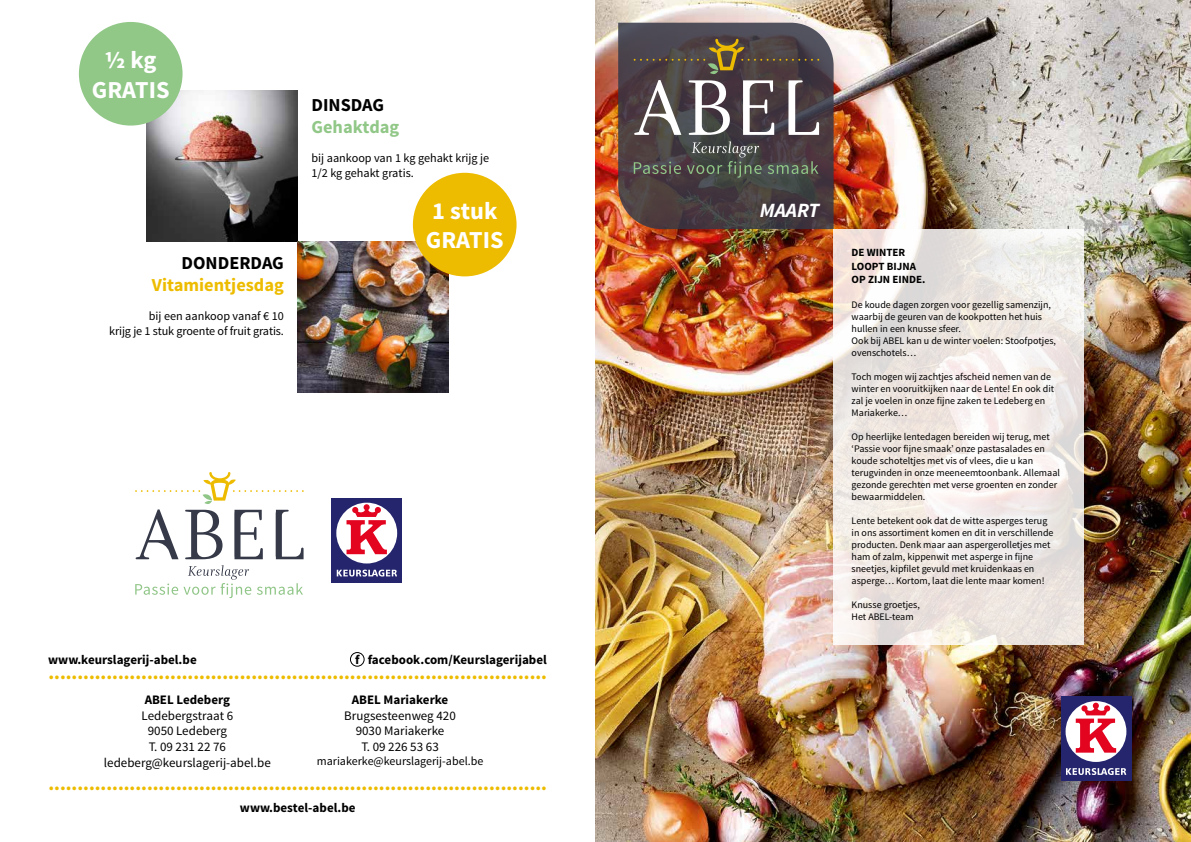
<style>
.page{position:relative;width:1191px;height:842px;background:#fff}
.page>*{position:absolute;margin:0;border:0;box-sizing:border-box;transform-origin:0 0}
.t1{font:700 24.4px/29.2px "Source Sans Pro";color:#fff;text-align:center}
.t2{font:italic 700 20.3px "Source Sans Pro";color:#fff}
.t3{font:700 18.3px "Source Sans Pro";color:#000}
.t4{font:700 18.3px "Source Sans Pro";color:#edbc00}
.t5{font:700 18.3px "Source Sans Pro";color:#91c787}
.t6{font:900 18px "Source Sans Pro";color:#edbc00}
.t7{font:13px/15.6px "Source Sans Pro";color:#000;text-align:center}
.t8{font:700 13px "Source Sans Pro";color:#000}
.t9{font:12.2px/14.6px "Source Sans Pro";color:#000}
.t10{font:12px "Source Sans Pro";color:#000}
.t11{font:700 11px/13.2px "Source Sans Pro";color:#000}
.t12{font:10px/12px "Source Sans Pro";color:#000}
</style>
<div class="page">
<img style="left:595px;top:0;width:596px;height:842px">
<svg style="left:618px;top:23px;width:215px;height:206px;background:#4e4448"></svg>
<svg style="left:634px;top:162px;width:47px;height:12px"></svg>
<svg style="left:687px;top:141px;width:74px;height:37px;background:#545953"></svg>
<svg style="left:767px;top:161px;width:51px;height:13px"></svg>
<svg style="left:633px;top:39px;width:186px;height:96px;background:#685f5e"></svg>
<div style="left:1060px;top:696px;width:71px;height:85px;background:#24256d"></div>
<div style="left:1065px;top:701px;width:61px;height:61px;background:#fff;border-radius:50%"></div>
<svg style="left:1075px;top:703px;width:41px;height:50px"></svg>
<svg style="left:1066px;top:768px;width:61px;height:7px"></svg>
<svg style="left:833px;top:229px;width:251px;height:416px"></svg>
<img style="left:147px;top:90px;width:151px;height:151px">
<img style="left:298px;top:241px;width:151px;height:151px">
<div style="left:79px;top:22px;width:103px;height:104px;background:#91c787;border-radius:50%"></div>
<div style="left:413px;top:173px;width:103px;height:103px;background:#edbc00;border-radius:50%"></div>
<svg style="left:135px;top:565px;width:116px;height:33px"></svg>
<svg style="left:257px;top:583px;width:46px;height:12px"></svg>
<svg style="left:135px;top:472px;width:169px;height:87px"></svg>
<div style="left:331px;top:497px;width:71px;height:85px;background:#24256d"></div>
<div style="left:336px;top:503px;width:61px;height:60px;background:#fff;border-radius:50%"></div>
<svg style="left:346px;top:504px;width:41px;height:50px"></svg>
<svg style="left:337px;top:570px;width:60px;height:7px"></svg>
<div style="left:350px;top:652px;width:14px;height:15px;border:1px solid #000;border-radius:50%"></div>
<h1 class="t1" style="left:92px;top:46px;width:79px">½ kg<br>GRATIS</h1>
<h3 class="t3" style="left:182px;top:251px;width:104px">DONDERDAG</h3>
<h3 class="t4" style="left:152px;top:273px;width:133px">Vitamientjesdag</h3>
<p class="t9" style="left:109px;top:309px;width:176px;text-align:right">bij een aankoop vanaf € 10<br>krijg je 1 stuk groente of fruit gratis.</p>
<h3 class="t3" style="left:311px;top:93px;width:74px">DINSDAG</h3>
<h3 class="t5" style="left:311px;top:115px;width:89px">Gehaktdag</h3>
<p class="t9" style="left:311px;top:151px;width:179px">bij aankoop van 1 kg gehakt krijg je<br>1/2 kg gehakt gratis.</p>
<h1 class="t1" style="left:426px;top:197px;width:79px;text-align:left">1 stuk<br>GRATIS</h1>
<h3 class="t8" style="left:48px;top:651px;width:150px">www.keurslagerij-abel.be</h3>
<h3 class="t8" style="left:355px;top:651px;width:193px">f facebook.com/Keurslagerijabel</h3>
<h3 class="t6" style="left:48px;top:661px;width:500px">......................................................................................</h3>
<h3 class="t8" style="left:145px;top:692px;width:87px">ABEL Ledeberg</h3>
<h3 class="t7" style="left:104px;top:708px;width:168px">Ledebergstraat 6<br>9050 Ledeberg<br>T. 09 231 22 76 ledeberg@keurslagerij-abel.be</h3>
<h3 class="t8" style="left:352px;top:692px;width:98px">ABEL Mariakerke</h3>
<h3 class="t7" style="left:344px;top:708px;width:113px">Brugsesteenweg 420<br>9030 Mariakerke<br>T. 09 226 53 63</h3>
<p class="t10" style="left:317px;top:754px;width:168px">mariakerke@keurslagerij-abel.be</p>
<h3 class="t6" style="left:48px;top:772px;width:500px">......................................................................................</h3>
<h3 class="t8" style="left:240px;top:799px;width:117px">www.bestel-abel.be</h3>
<h2 class="t2" style="left:760px;top:198px;width:61px">MAART</h2>
<p class="t11" style="left:851px;top:247px;width:75px">DE WINTER<br>LOOPT BIJNA<br>OP ZIJN EINDE.</p>
<p class="t12" style="left:851px;top:299px;width:206px">De koude dagen zorgen voor gezellig samenzijn, waarbij de geuren van de kookpotten het huis hullen in een knusse sfeer.<br>Ook bij ABEL kan u de winter voelen: Stoofpotjes, ovenschotels…</p>
<p class="t12" style="left:851px;top:371px;width:204px">Toch mogen wij zachtjes afscheid nemen van de winter en vooruitkijken naar de Lente! En ook dit zal je voelen in onze fijne zaken te Ledeberg en Mariakerke…</p>
<p class="t12" style="left:851px;top:431px;width:210px">Op heerlijke lentedagen bereiden wij terug, met ‘Passie voor fijne smaak’ onze pastasalades en koude schoteltjes met vis of vlees, die u kan terugvinden in onze meeneemtoonbank. Allemaal gezonde gerechten met verse groenten en zonder bewaarmiddelen.</p>
<p class="t12" style="left:851px;top:515px;width:203px">Lente betekent ook dat de witte asperges terug in ons assortiment komen en dit in verschillende producten. Denk maar aan aspergerolletjes met ham of zalm, kippenwit met asperge in fijne sneetjes, kipfilet gevuld met kruidenkaas en asperge… Kortom, laat die lente maar komen!</p>
<p class="t12" style="left:851px;top:599px;width:70px">Knusse groetjes,<br>Het ABEL-team</p>
</div>
